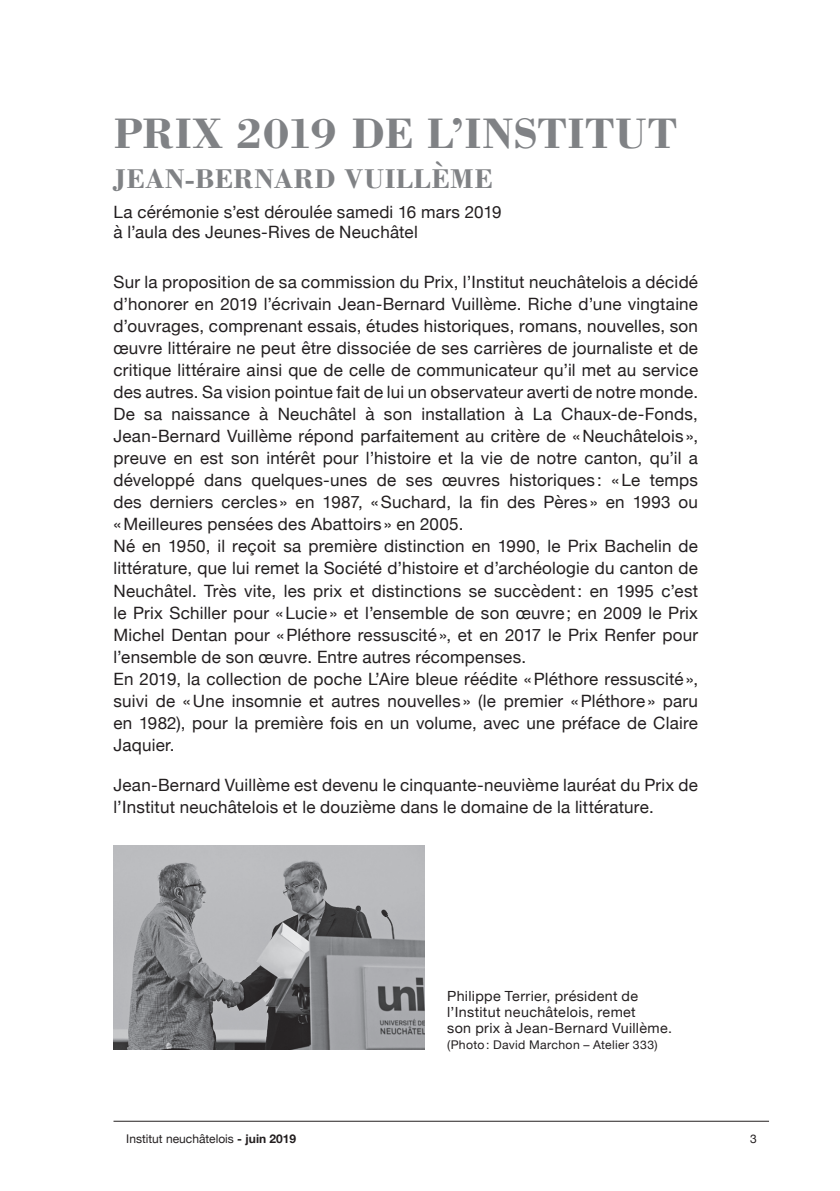
<style>
.page{position:relative;width:840px;height:1191px;background:#fff}
.page>*{position:absolute;margin:0;border:0;box-sizing:border-box;transform-origin:0 0}
.t1{font:700 44px "Bodoni";letter-spacing:.005em;color:#808285}
.t2{font:700 28px "Bodoni";letter-spacing:.015em;color:#808285}
.t3{font:17px/22px "Helvetica Neue";letter-spacing:.015em;color:#231f20}
.t4{font:14px/16px "Helvetica Neue";letter-spacing:.025em;color:#231f20}
.t5{font:12px "Helvetica Neue";letter-spacing:.015em;color:#231f20}
.s1{font-weight:700}
</style>
<div class="page">
<hr style="left:113px;top:1120px;width:655px;height:1px;background:#231f20">
<img style="left:113px;top:845px;width:311px;height:204px">
<h1 class="t1" style="left:113px;top:106px;width:564px">PRIX 2019 DE L’INSTITUT</h1>
<h2 class="t2" style="left:113px;top:161px;width:380px">JEAN-BERNARD VUILLÈME</h2>
<p class="t3" style="left:113px;top:203px;width:389px;line-height:20px">La cérémonie s’est déroulée samedi 16 mars 2019 à l’aula des Jeunes-Rives de Neuchâtel</p>
<p class="t3" style="left:113px;top:272px;width:586px">Sur la proposition de sa commission du Prix, l’Institut neuchâtelois a décidé d’honorer en 2019 l’écrivain Jean-Bernard Vuillème. Riche d’une vingtaine d’ouvrages, comprenant essais, études historiques, romans, nouvelles, son œuvre littéraire ne peut être dissociée de ses carrières de journaliste et de critique littéraire ainsi que de celle de communicateur qu’il met au service des autres. Sa vision pointue fait de lui un observateur averti de notre monde.<br>De sa naissance à Neuchâtel à son installation à La Chaux-de-Fonds, Jean-Bernard Vuillème répond parfaitement au critère de «Neuchâtelois», preuve en est son intérêt pour l’histoire et la vie de notre canton, qu’il a développé dans quelques-unes de ses œuvres historiques : «Le temps des derniers cercles» en 1987, «Suchard, la fin des Pères » en 1993 ou «Meilleures pensées des Abattoirs » en 2005.<br>Né en 1950, il reçoit sa première distinction en 1990, le Prix Bachelin de littérature, que lui remet la Société d’histoire et d’archéologie du canton de Neuchâtel. Très vite, les prix et distinctions se succèdent: en 1995 c’est le Prix Schiller pour «Lucie» et l’ensemble de son œuvre; en 2009 le Prix Michel Dentan pour «Pléthore ressuscité», et en 2017 le Prix Renfer pour l’ensemble de son œuvre. Entre autres récompenses.<br>En 2019, la collection de poche L’Aire bleue réédite «Pléthore ressuscité», suivi de «Une insomnie et autres nouvelles » (le premier «Pléthore» paru en 1982), pour la première fois en un volume, avec une préface de Claire Jaquier.</p>
<p class="t3" style="left:113px;top:774px;width:585px">Jean-Bernard Vuillème est devenu le cinquante-neuvième lauréat du Prix de l’Institut neuchâtelois et le douzième dans le domaine de la littérature.</p>
<p class="t4" style="left:447px;top:989px;width:226px">Philippe Terrier, président de l’Institut neuchâtelois, remet<br>son prix à Jean-Bernard Vuillème.</p>
<p class="t5" style="left:447px;top:1036px;width:212px">(Photo: David Marchon – Atelier 333)</p>
<p class="t5" style="left:126px;top:1130px;width:171px">Institut neuchâtelois <span class="s1">- juin 2019</span></p>
<p class="t5" style="left:749px;top:1130px;width:8px">3</p>
</div>
